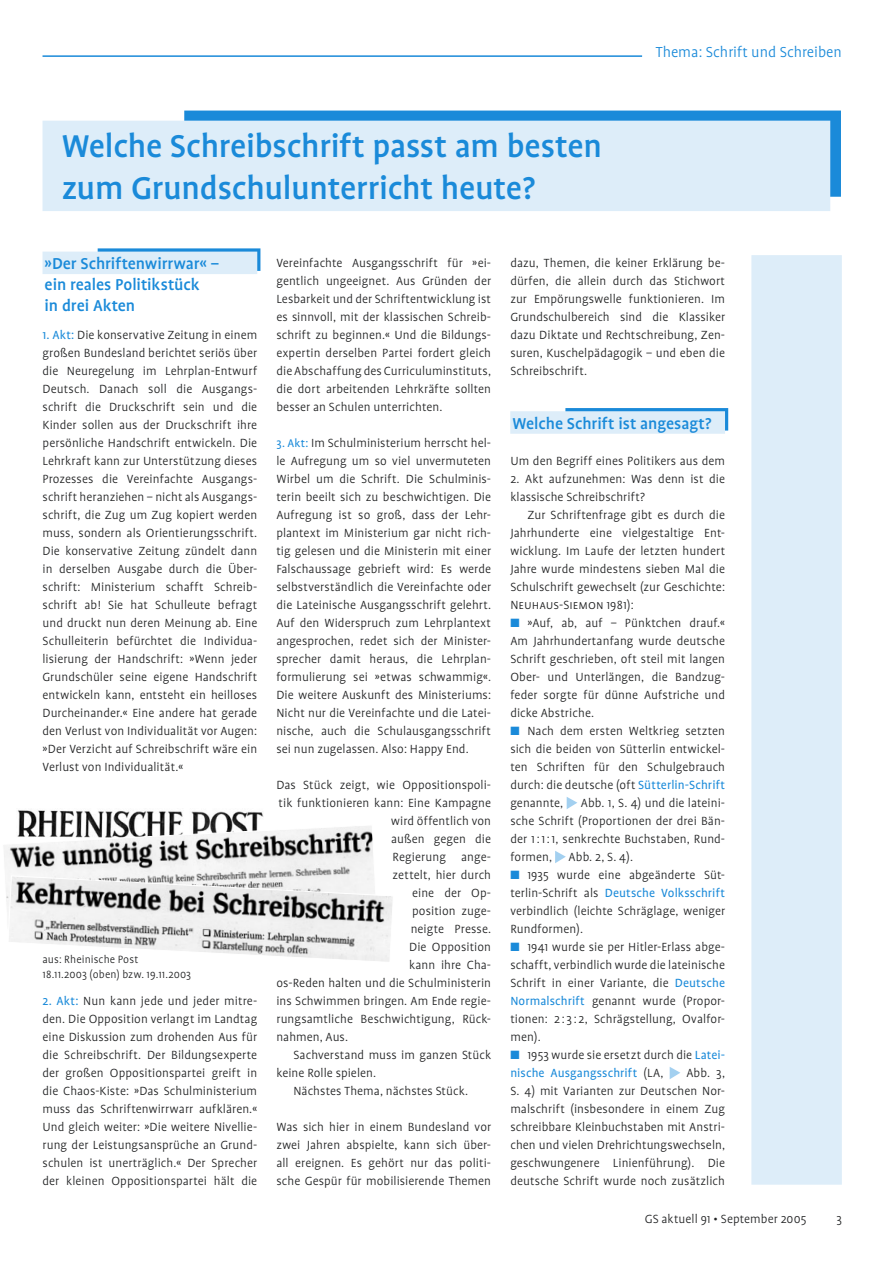
<style>
.page{position:relative;width:893px;height:1263px;background:#fff}
.page>*{position:absolute;margin:0;border:0;box-sizing:border-box;transform-origin:0 0}
.Head{font:500 36px "Profile";letter-spacing:-.01em;color:#1a8ad9}
.z_Praxis_12_14{font:500 18px/21px "Profile";letter-spacing:-.005em;color:#1a8ad9}
.Kopfzeile{font:300 16.5px "Profile";color:#1a8ad9}
.Fließtext_9_12_ohne_Einzug{font:300 13.5px/18px "Profile";letter-spacing:.005em;color:#232425;text-align:justify}
.Fließtext_E_ohne_Raster{font:300 13.5px/18px "Profile";letter-spacing:.005em;color:#232425;text-align:justify}
.Fließtext_9_12{font:300 13.5px/18px "Profile";letter-spacing:.005em;color:#232425}
.Anmerkungen_ohne_Einzug{font:300 12px/15px "Profile";letter-spacing:.01em;color:#232425}
.s1{font-weight:400;color:#1a8ad9}
.s2{font-weight:400;font-size:12.75px;color:#1a8ad9}
.s3{font-family:"Profile SC"}
.s4{color:#1a8ad9}
</style>
<div class="page">
<img style="left:18px;top:810px;width:245px;height:14px">
<svg style="left:4px;top:824px;width:389px;height:138px"></svg>
<div style="left:751px;top:255px;width:91px;height:930px;background:#ddedf9"></div>
<hr style="left:43px;top:55px;width:769px;height:2px;background:#1a8ad9">
<div style="left:565px;top:408px;width:163px;height:23px;background:#1a8ad9"></div>
<div style="left:510px;top:411px;width:215px;height:23px;background:#ddedf9"></div>
<div style="left:98px;top:248px;width:162px;height:23px;background:linear-gradient(to right,#1a8ad9,#1a8ad9)"></div>
<div style="left:43px;top:252px;width:214px;height:22px;background:#ddedf9"></div>
<div style="left:184px;top:111px;width:657px;height:86px;background:#1a8ad9"></div>
<div style="left:43px;top:121px;width:787px;height:90px;background:#ddedf9"></div>
<svg style="left:566px;top:797px;width:11px;height:12px"></svg>
<svg style="left:555px;top:851px;width:11px;height:12px"></svg>
<svg style="left:669px;top:1067px;width:11px;height:12px"></svg>
<div style="left:642px;top:44px;width:200px;height:28px;background:#fff"></div>
<p class="Head" style="left:62px;top:127px;width:542px">Welche Schreibschrift passt am besten</p>
<p class="Head" style="left:62px;top:169px;width:475px">zum Grundschulunterricht heute?</p>
<p class="Kopfzeile" style="left:656px;top:43px;width:188px">Thema: Schrift und Schreiben</p>
<p class="Kopfzeile" style="left:795px;top:43px;width:48px">Thema:</p>
<p class="z_Praxis_12_14" style="left:45px;top:253px;width:176px">»Der Schriftenwirrwar« – ein reales Politikstück<br>in drei Akten</p>
<p class="Fließtext_9_12_ohne_Einzug" style="left:43px;top:326px;width:216px"><span class="s1">1. Akt:</span> Die konservative Zeitung in einem großen Bundesland berichtet seriös über die Neuregelung im Lehrplan-Entwurf Deutsch. Danach soll die Ausgangs&shy;schrift die Druckschrift sein und die Kinder sollen aus der Druckschrift ihre persönliche Handschrift entwickeln. Die Lehrkraft kann zur Unterstützung dieses Prozesses die Vereinfachte Ausgangs&shy;schrift heranziehen – nicht als Ausgangs&shy;schrift, die Zug um Zug kopiert werden muss, sondern als Orientierungsschrift.<br>Die konservative Zeitung zündelt dann in derselben Ausgabe durch die Über&shy;schrift: Ministerium schafft Schreib&shy;schrift ab! Sie hat Schulleute befragt und druckt nun deren Meinung ab. Eine Schulleiterin befürchtet die Individua&shy;lisierung der Handschrift: »Wenn jeder Grundschüler seine eigene Handschrift entwickeln kann, entsteht ein heilloses Durcheinander.« Eine andere hat gerade den Verlust von Individualität vor Augen: »Der Verzicht auf Schreibschrift wäre ein Verlust von Individualität.«</p>
<p class="Anmerkungen_ohne_Einzug" style="left:43px;top:952px;width:150px">aus: Rheinische Post<br>18.11.2003 (oben) bzw. 19.11.2003</p>
<p class="Fließtext_E_ohne_Raster" style="left:43px;top:992px;width:216px"><span class="s1">2. Akt:</span> Nun kann jede und jeder mitre&shy;den. Die Opposition verlangt im Landtag eine Diskussion zum drohenden Aus für die Schreibschrift. Der Bildungsexperte der großen Oppositionspartei greift in die Chaos-Kiste: »Das Schulministerium muss das Schriftenwirrwarr aufklären.« Und gleich weiter: »Die weitere Nivellie&shy;rung der Leistungsansprüche an Grund&shy;schulen ist unerträglich.« Der Sprecher der kleinen Oppositionspartei hält die</p>
<p class="Fließtext_E_ohne_Raster" style="left:276px;top:254px;width:216px">Vereinfachte Ausgangsschrift für »ei&shy;gentlich ungeeignet. Aus Gründen der Lesbarkeit und der Schriftentwicklung ist es sinnvoll, mit der klassischen Schreib&shy;schrift zu beginnen.« Und die Bildungs&shy;expertin derselben Partei fordert gleich die Abschaffung des Curriculuminstituts, die dort arbeitenden Lehrkräfte sollten besser an Schulen unterrichten.</p>
<p class="Fließtext_E_ohne_Raster" style="left:276px;top:434px;width:216px"><span class="s2">3. Akt:</span> Im Schulministerium herrscht hel&shy;le Aufregung um so viel unvermuteten Wirbel um die Schrift. Die Schulminis&shy;terin beeilt sich zu beschwichtigen. Die Aufregung ist so groß, dass der Lehr&shy;plantext im Ministerium gar nicht rich&shy;tig gelesen und die Ministerin mit einer Falschaussage gebrieft wird: Es werde selbstverständlich die Vereinfachte oder die Lateinische Ausgangsschrift gelehrt.<br>Auf den Widerspruch zum Lehrplantext angesprochen, redet sich der Minister&shy;sprecher damit heraus, die Lehrplan&shy;formulierung sei »etwas schwammig«.<br>Die weitere Auskunft des Ministeriums:<br>Nicht nur die Vereinfachte und die Latei&shy;nische, auch die Schulausgangsschrift sei nun zugelassen. Also: Happy End.</p>
<p class="Fließtext_9_12_ohne_Einzug" style="left:276px;top:776px;width:216px">Das Stück zeigt, wie Oppositionspoli-</p>
<p class="Fließtext_9_12_ohne_Einzug" style="left:279px;top:794px;width:214px">tik funktionieren kann: Eine Kampagne</p>
<p class="Fließtext_9_12_ohne_Einzug" style="left:391px;top:812px;width:101px">wird öffentlich von</p>
<p class="Fließtext_9_12_ohne_Einzug" style="left:391px;top:830px;width:101px">außen gegen die</p>
<p class="Fließtext_9_12_ohne_Einzug" style="left:393px;top:848px;width:100px">Regierung ange-</p>
<p class="Fließtext_9_12_ohne_Einzug" style="left:393px;top:866px;width:100px">zettelt, hier durch</p>
<p class="Fließtext_9_12_ohne_Einzug" style="left:412px;top:884px;width:80px">eine der Op-</p>
<p class="Fließtext_9_12_ohne_Einzug" style="left:412px;top:902px;width:80px">position zuge-</p>
<p class="Fließtext_9_12_ohne_Einzug" style="left:411px;top:920px;width:82px">neigte Presse.</p>
<p class="Fließtext_9_12_ohne_Einzug" style="left:409px;top:938px;width:83px">Die Opposition</p>
<p class="Fließtext_9_12_ohne_Einzug" style="left:409px;top:956px;width:83px">kann ihre Cha-</p>
<p class="Fließtext_9_12_ohne_Einzug" style="left:276px;top:974px;width:216px">os-Reden halten und die Schulministerin</p>
<p class="Fließtext_9_12_ohne_Einzug" style="left:276px;top:992px;width:216px">ins Schwimmen bringen. Am Ende regie-</p>
<p class="Fließtext_9_12_ohne_Einzug" style="left:276px;top:1010px;width:216px">rungsamtliche Beschwichtigung, Rück-</p>
<p class="Fließtext_9_12_ohne_Einzug" style="left:276px;top:1028px;width:73px">nahmen, Aus.</p>
<p class="Fließtext_9_12" style="left:276px;top:1046px;width:216px;text-indent:17px">Sachverstand muss im ganzen Stück keine Rolle spielen.</p>
<p class="Fließtext_9_12" style="left:293px;top:1082px;width:176px">Nächstes Thema, nächstes Stück.</p>
<p class="Fließtext_9_12_ohne_Einzug" style="left:276px;top:1118px;width:216px">Was sich hier in einem Bundesland vor zwei Jahren abspielte, kann sich über&shy;all ereignen. Es gehört nur das politi&shy;sche Gespür für mobilisierende Themen</p>
<p class="Fließtext_9_12_ohne_Einzug" style="left:510px;top:254px;width:216px">dazu, Themen, die keiner Erklärung be&shy;dürfen, die allein durch das Stichwort zur Empörungswelle funktionieren. Im Grundschulbereich sind die Klassiker dazu Diktate und Rechtschreibung, Zen&shy;suren, Kuschelpädagogik – und eben die Schreibschrift.</p>
<p class="z_Praxis_12_14" style="left:512px;top:413px;width:200px">Welche Schrift ist angesagt?</p>
<p class="Fließtext_9_12_ohne_Einzug" style="left:510px;top:452px;width:216px">Um den Begriff eines Politikers aus dem</p>
<p class="Fließtext_9_12_ohne_Einzug" style="left:510px;top:470px;width:216px">2. Akt aufzunehmen: Was denn ist die klassische Schreibschrift?</p>
<p class="Fließtext_9_12" style="left:510px;top:506px;width:216px;text-align:justify;text-indent:17px">Zur Schriftenfrage gibt es durch die Jahrhunderte eine vielgestaltige Ent&shy;wicklung. Im Laufe der letzten hundert Jahre wurde mindestens sieben Mal die Schulschrift gewechselt (zur Geschichte:<br><span class="s3">Neuhaus-Siemon</span> 1981):</p>
<p class="Fließtext_9_12_ohne_Einzug" style="left:510px;top:614px;width:216px"><span class="s4">■</span> »Auf, ab, auf – Pünktchen drauf.« Am Jahrhundertanfang wurde deutsche Schrift geschrieben, oft steil mit langen Ober- und Unterlängen, die Bandzug&shy;feder sorgte für dünne Aufstriche und dicke Abstriche.</p>
<p class="Fließtext_9_12_ohne_Einzug" style="left:510px;top:722px;width:216px"><span class="s4">■</span> Nach dem ersten Weltkrieg setzten sich die beiden von Sütterlin entwickel&shy;ten Schriften für den Schulgebrauch durch: die deutsche (oft <span class="s1">Sütterlin-Schrift </span>genannte,</p>
<p class="Fließtext_9_12_ohne_Einzug" style="left:510px;top:794px;width:216px;text-indent:70px">Abb. 1, S. 4) und die lateini&shy;sche Schrift (Proportionen der drei Bän&shy;der 1 : 1 : 1, senkrechte Buchstaben, Rund&shy;formen, Abb. 2, S. 4).</p>
<p class="Fließtext_9_12_ohne_Einzug" style="left:510px;top:866px;width:216px"><span class="s4">■</span> 1935 wurde eine abgeänderte Süt&shy;terlin-Schrift als <span class="s1">Deutsche Volksschrift </span>verbindlich (leichte Schräglage, weniger Rundformen).</p>
<p class="Fließtext_9_12_ohne_Einzug" style="left:510px;top:938px;width:216px"><span class="s4">■</span> 1941 wurde sie per Hitler-Erlass abge&shy;schafft, verbindlich wurde die lateinische Schrift in einer Variante, die <span class="s1">Deutsche Normalschrift</span> genannt wurde (Propor&shy;tionen: 2 : 3 : 2, Schrägstellung, Ovalfor&shy;men).</p>
<p class="Fließtext_9_12_ohne_Einzug" style="left:510px;top:1046px;width:216px"><span class="s4">■</span> 1953 wurde sie ersetzt durch die <span class="s1">Latei&shy;nische Ausgangsschrift</span> (LA,</p>
<p class="Fließtext_9_12_ohne_Einzug" style="left:510px;top:1064px;width:216px;text-indent:176px">Abb. 3, S. 4) mit Varianten zur Deutschen Nor&shy;malschrift (insbesondere in einem Zug schreibbare Kleinbuchstaben mit Anstri&shy;chen und vielen Drehrichtungswechseln, geschwungenere Linienführung). Die deutsche Schrift wurde noch zusätzlich</p>
<p class="Fließtext_9_12" style="left:645px;top:1210px;width:163px">GS aktuell 91 • September 2005</p>
<p class="Fließtext_9_12_ohne_Einzug" style="left:836px;top:1210px;width:7px">3</p>
</div>
